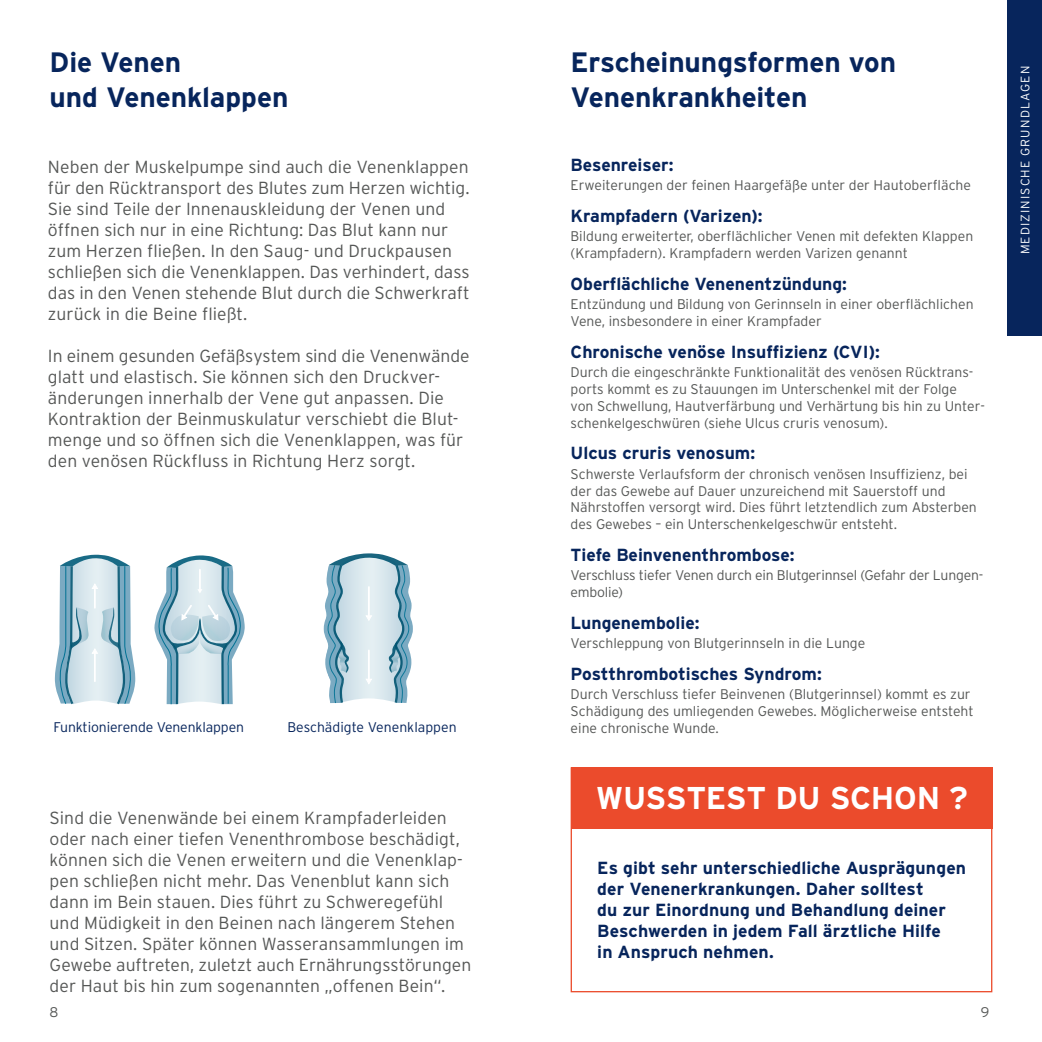
<style>
.page{position:relative;width:1042px;height:1042px;background:#fff}
.page>*{position:absolute;margin:0;border:0;box-sizing:border-box;transform-origin:0 0}
.t1{font:700 31.5px "Interstate";letter-spacing:-.01em;color:#fff}
.t2{font:700 28px/34.6px "Interstate";letter-spacing:-.005em;color:#07255c}
.t3{font:300 17.5px/21px "Interstate";letter-spacing:.005em;color:#555756}
.t4{font:700 17.5px/21px "Interstate";color:#07255c}
.t5{font:300 14px/16.8px "Interstate";color:#555756}
.t6{font:300 14px "Interstate";letter-spacing:-.01em;color:#07255c}
.t7{font:300 12.25px "Interstate";letter-spacing:.095em;color:#fff}
</style>
<div class="page">
<svg style="left:154px;top:555px;width:91px;height:150px"></svg>
<svg style="left:55px;top:554px;width:80px;height:150px;background:#b0ccd8"></svg>
<svg style="left:323px;top:553px;width:90px;height:151px;background:#b5cfda"></svg>
<div style="left:571px;top:767px;width:421px;height:62px;background:#eb4b2c"></div>
<div style="left:1007px;top:0;width:35px;height:335px;background:#07255c"></div>
<h2 class="t2" style="left:50px;top:45px;width:240px">Die Venen<br>und Venenklappen</h2>
<h2 class="t2" style="left:570px;top:45px;width:327px">Erscheinungsformen von<br>Venenkrankheiten</h2>
<p class="t3" style="left:48px;top:156px;width:423px">Neben der Muskelpumpe sind auch die Venenklappen für den Rücktransport des Blutes zum Herzen wichtig.<br>Sie sind Teile der Innenauskleidung der Venen und öffnen sich nur in eine Richtung: Das Blut kann nur zum Herzen fließen. In den Saug- und Druckpausen schließen sich die Venenklappen. Das verhindert, dass das in den Venen stehende Blut durch die Schwerkraft zurück in die Beine fließt.</p>
<p class="t3" style="left:48px;top:345px;width:423px">In einem gesunden Gefäßsystem sind die Venenwände glatt und elastisch. Sie können sich den Druckver&shy;änderungen innerhalb der Vene gut anpassen. Die Kontraktion der Beinmuskulatur verschiebt die Blut&shy;menge und so öffnen sich die Venenklappen, was für den venösen Rückfluss in Richtung Herz sorgt.</p>
<p class="t4" style="left:570px;top:154px;width:104px">Besenreiser:</p>
<p class="t5" style="left:570px;top:177px;width:402px">Erweiterungen der feinen Haargefäße unter der Hautoberfläche</p>
<p class="t4" style="left:570px;top:205px;width:193px">Krampfadern (Varizen):</p>
<p class="t5" style="left:570px;top:228px;width:404px">Bildung erweiterter, oberflächlicher Venen mit defekten Klappen (Krampfadern). Krampfadern werden Varizen genannt</p>
<p class="t4" style="left:570px;top:273px;width:278px">Oberflächliche Venenentzündung:</p>
<p class="t5" style="left:570px;top:296px;width:404px">Entzündung und Bildung von Gerinnseln in einer oberflächlichen<br>Vene, insbesondere in einer Krampfader</p>
<p class="t4" style="left:570px;top:341px;width:311px">Chronische venöse Insuffizienz (CVI):</p>
<p class="t5" style="left:570px;top:364px;width:416px">Durch die eingeschränkte Funktionalität des venösen Rücktrans&shy;ports kommt es zu Stauungen im Unterschenkel mit der Folge<br>von Schwellung, Hautverfärbung und Verhärtung bis hin zu Unter&shy;schenkelgeschwüren (siehe Ulcus cruris venosum).</p>
<p class="t4" style="left:570px;top:443px;width:186px">Ulcus cruris venosum:</p>
<p class="t5" style="left:570px;top:465px;width:408px">Schwerste Verlaufsform der chronisch venösen Insuffizienz, bei der das Gewebe auf Dauer unzureichend mit Sauerstoff und Nährstoffen versorgt wird. Dies führt letztendlich zum Absterben des Gewebes – ein Unterschenkelgeschwür entsteht.</p>
<p class="t4" style="left:570px;top:544px;width:226px">Tiefe Beinvenenthrombose:</p>
<p class="t5" style="left:570px;top:567px;width:413px">Verschluss tiefer Venen durch ein Blutgerinnsel (Gefahr der Lungen&shy;embolie)</p>
<p class="t4" style="left:570px;top:612px;width:131px">Lungenembolie:</p>
<p class="t5" style="left:570px;top:634px;width:296px">Verschleppung von Blutgerinnseln in die Lunge</p>
<p class="t4" style="left:570px;top:663px;width:253px">Postthrombotisches Syndrom:</p>
<p class="t5" style="left:570px;top:686px;width:404px">Durch Verschluss tiefer Beinvenen (Blutgerinnsel) kommt es zur<br>Schädigung des umliegenden Gewebes. Möglicherweise entsteht</p>
<p class="t6" style="left:54px;top:719px;width:192px">Funktionierende Venenklappen</p>
<p class="t6" style="left:288px;top:719px;width:170px">Beschädigte Venenklappen</p>
<p class="t5" style="left:570px;top:719px;width:150px">eine chronische Wunde.</p>
<p class="t3" style="left:50px;top:807px;width:423px">Sind die Venenwände bei einem Krampfaderleiden oder nach einer tiefen Venenthrombose beschädigt, können sich die Venen erweitern und die Venenklap&shy;pen schließen nicht mehr. Das Venenblut kann sich dann im Bein stauen. Dies führt zu Schweregefühl und Müdigkeit in den Beinen nach längerem Stehen und Sitzen. Später können Wasseransammlungen im Gewebe auftreten, zuletzt auch Ernährungsstörungen der Haut bis hin zum sogenannten „offenen Bein“.</p>
<h1 class="t1" style="left:596px;top:780px;width:373px">WUSSTEST DU SCHON ?</h1>
<p class="t4" style="left:597px;top:857px;width:370px">Es gibt sehr unterschiedliche Ausprägungen der Venenerkrankungen. Daher solltest<br>du zur Einordnung und Behandlung deiner Beschwerden in jedem Fall ärztliche Hilfe<br>in Anspruch nehmen.</p>
<p class="t5" style="left:50px;top:1003px;width:10px">8</p>
<p class="t5" style="left:980px;top:1003px;width:10px">9</p>
<p class="t7" style="left:1018px;top:254px;width:190px;rotate:-90deg">MEDIZINISCHE GRUNDLAGEN</p>
</div>
